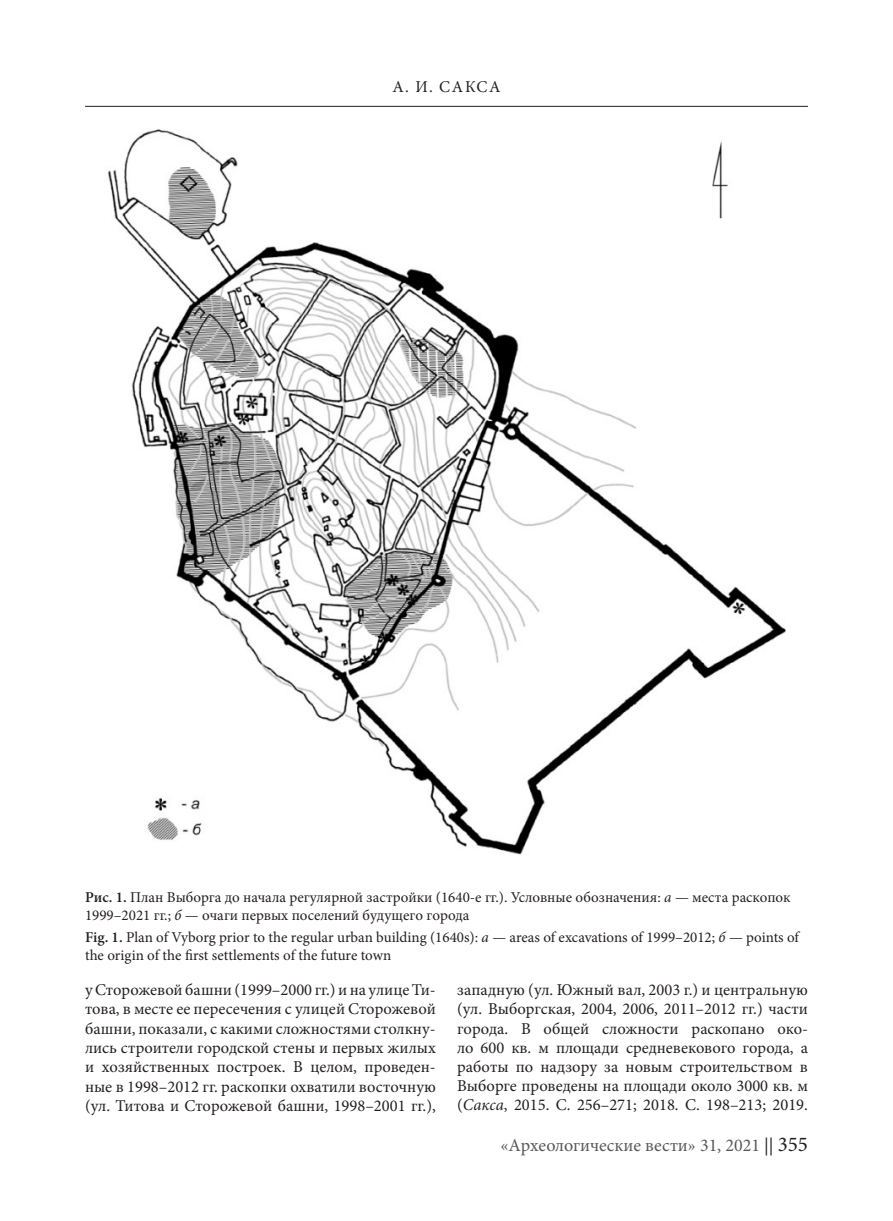
<style>
.page{position:relative;width:893px;height:1221px;background:#fff}
.page>*{position:absolute;margin:0;border:0;box-sizing:border-box;transform-origin:0 0}
.t1{font:18px "Minion Pro";color:#57585a}
.t2{font:16.5px/19.4px "Minion Pro";color:#231f20;text-align:justify}
.t3{font:15px/18px "Minion Pro";color:#231f20}
.s1{font-weight:600}
.s2{font-style:italic}
.s3{color:#231f20}
.s4{font-size:21px;color:#231f20}
</style>
<div class="page">
<hr style="left:85px;top:106px;width:723px;height:1px;background:#231f20">
<img style="left:108px;top:129px;width:678px;height:726px">
<p class="t2" style="left:392px;top:77px;width:97px">А. И. Сакса</p>
<p class="t3" style="left:85px;top:887px;width:707px"><span class="s1">Рис. 1.</span> План Выборга до начала регулярной застройки (1640-е гг.). Условные обозначения: <span class="s2">а</span> — места раскопок<br>1999–2021 гг.; <span class="s2">б</span> — очаги первых поселений будущего города</p>
<p class="t3" style="left:85px;top:928px;width:715px"><span class="s1">Fig. 1.</span> Plan of Vyborg prior to the regular urban building (1640s): <span class="s2">а</span> — areas of excavations of 1999–2012; <span class="s2">б</span> — points of the origin of the first settlements of the future town</p>
<p class="t2" style="left:85px;top:979px;width:352px">у Сторожевой башни (1999–2000 гг.) и на улице Ти&shy;това, в месте ее пересечения с улицей Сторожевой башни, показали, с какими сложностями столкну&shy;лись строители городской стены и первых жилых и хозяйственных построек. В целом, проведен&shy;ные в 1998–2012 гг. раскопки охватили восточную (ул. Титова и Сторожевой башни, 1998–2001 гг.),</p>
<p class="t2" style="left:457px;top:979px;width:352px">западную (ул. Южный вал, 2003 г.) и центральную (ул. Выборгская, 2004, 2006, 2011–2012 гг.) части города. В общей сложности раскопано око&shy;ло 600 кв. м площади средневекового города, а работы по надзору за новым строительством в Выборге проведены на площади около 3000 кв. м (<span class="s2">Сакса</span>, 2015. С. 256–271; 2018. С. 198–213; 2019.</p>
<p class="t1" style="left:500px;top:1133px;width:309px">«Археологические вести» 31, 2021 <span class="s3">||</span> <span class="s4">355</span></p>
</div>
